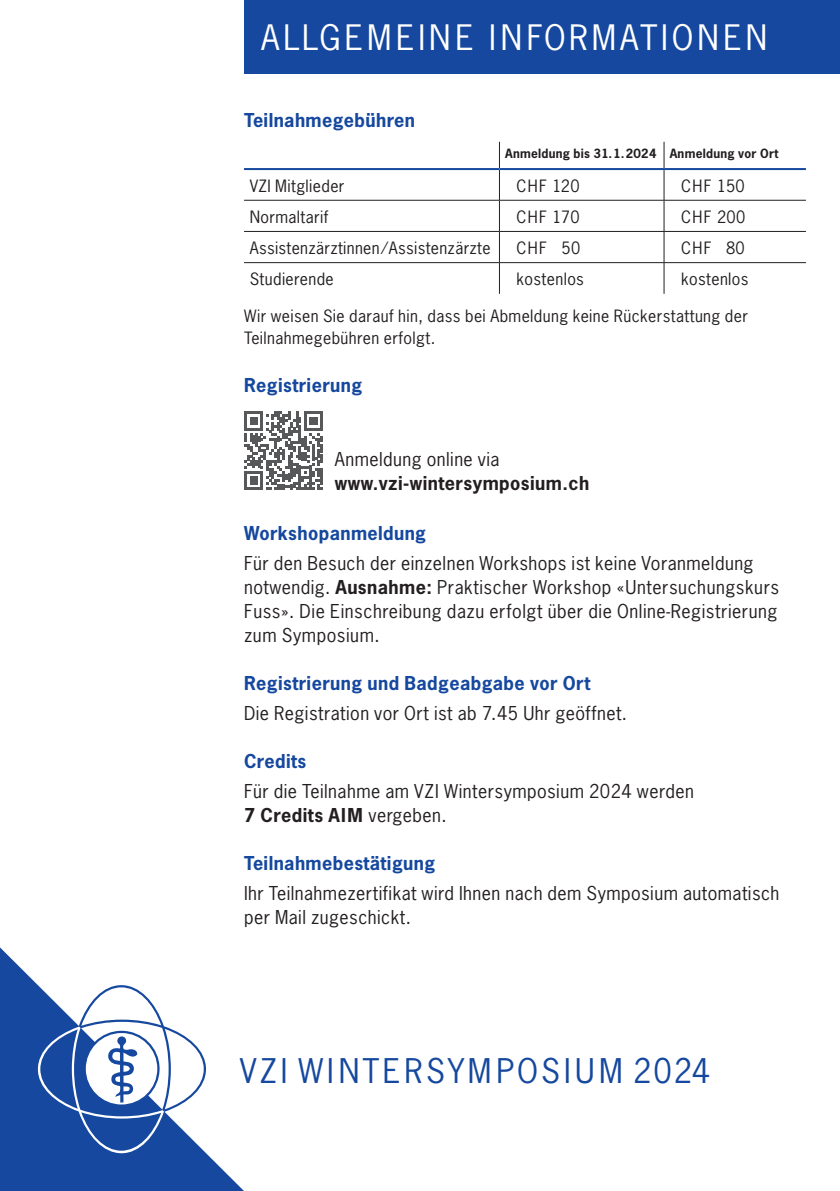
<style>
.page{position:relative;width:840px;height:1191px;background:#fff}
.page>*{position:absolute;margin:0;border:0;box-sizing:border-box;transform-origin:0 0}
.t1{font:33px "News Gothic Std";letter-spacing:.12em;color:#fff}
.t2{font:32px "News Gothic Std";letter-spacing:.1em;color:#15489e}
.t3{font:18px/24px "News Gothic Std";letter-spacing:.025em;color:#231f20}
.t4{font:700 18px "News Gothic Std";letter-spacing:.02em;color:#15489e}
.t5{font:700 18px "News Gothic Std";letter-spacing:.025em;color:#231f20}
.t6{font:16px/22px "News Gothic Std";letter-spacing:.025em;color:#231f20}
.t7{font:700 12px "News Gothic Std";letter-spacing:.02em;color:#231f20}
.s1{font-weight:700}
</style>
<div class="page">
<div style="left:244px;top:0;width:595px;height:74px;background:#15489e"></div>
<svg style="left:499px;top:142px;width:1px;height:26px"></svg>
<svg style="left:663px;top:142px;width:1px;height:26px"></svg>
<hr style="left:499px;top:170px;width:1px;height:30px;background:#231f20">
<hr style="left:663px;top:170px;width:1px;height:30px;background:#231f20">
<hr style="left:244px;top:200px;width:255px;height:1px;background:#231f20">
<hr style="left:499px;top:200px;width:164px;height:1px;background:#231f20">
<hr style="left:499px;top:200px;width:1px;height:31px;background:#231f20">
<hr style="left:663px;top:200px;width:142px;height:1px;background:#231f20">
<hr style="left:663px;top:200px;width:1px;height:31px;background:#231f20">
<hr style="left:244px;top:231px;width:255px;height:1px;background:#231f20">
<hr style="left:499px;top:231px;width:164px;height:1px;background:#231f20">
<hr style="left:499px;top:232px;width:1px;height:30px;background:#231f20">
<hr style="left:663px;top:231px;width:142px;height:1px;background:#231f20">
<hr style="left:663px;top:232px;width:1px;height:30px;background:#231f20">
<hr style="left:244px;top:262px;width:255px;height:1px;background:#231f20">
<hr style="left:499px;top:262px;width:164px;height:1px;background:#231f20">
<hr style="left:499px;top:263px;width:1px;height:31px;background:#231f20">
<hr style="left:663px;top:262px;width:142px;height:1px;background:#231f20">
<hr style="left:663px;top:263px;width:1px;height:31px;background:#231f20">
<hr style="left:244px;top:168px;width:255px;height:2px;background:#15489e">
<hr style="left:499px;top:168px;width:164px;height:2px;background:#15489e">
<hr style="left:663px;top:168px;width:142px;height:2px;background:#15489e">
<svg style="left:244px;top:411px;width:79px;height:79px"></svg>
<svg style="left:0;top:947px;width:244px;height:244px"></svg>
<svg style="left:40px;top:1029px;width:121px;height:121px"></svg>
<h1 class="t1" style="left:261px;top:16px;width:507px">ALLGEMEINE INFORMATIONEN</h1>
<p class="t4" style="left:244px;top:109px;width:172px">Teilnahmegebühren</p>
<p class="t7" style="left:505px;top:145px;width:275px">Anmeldung bis 31.1.2024 Anmeldung vor Ort</p>
<p class="t6" style="left:249px;top:174px;width:96px">VZI Mitglieder</p>
<p class="t6" style="left:516px;top:174px;width:65px">CHF 120</p>
<p class="t6" style="left:680px;top:174px;width:65px">CHF 150</p>
<p class="t6" style="left:249px;top:206px;width:80px">Normaltarif</p>
<p class="t6" style="left:516px;top:206px;width:65px">CHF 170</p>
<p class="t6" style="left:680px;top:206px;width:66px">CHF 200</p>
<p class="t6" style="left:249px;top:237px;width:242px">Assistenzärztinnen ⁄ Assistenzärzte</p>
<p class="t6" style="left:516px;top:237px;width:65px">CHF 50</p>
<p class="t6" style="left:680px;top:237px;width:65px">CHF 80</p>
<p class="t6" style="left:249px;top:268px;width:85px">Studierende</p>
<p class="t6" style="left:516px;top:268px;width:69px">kostenlos</p>
<p class="t6" style="left:680px;top:268px;width:69px">kostenlos</p>
<p class="t6" style="left:244px;top:305px;width:505px">Wir weisen Sie darauf hin, dass bei Abmeldung keine Rückerstattung der<br>Teilnahmegebühren erfolgt.</p>
<p class="t4" style="left:244px;top:373px;width:120px">Registrierung</p>
<p class="t3" style="left:334px;top:446px;width:166px">Anmeldung online via</p>
<p class="t5" style="left:334px;top:471px;width:256px">www.vzi-wintersymposium.ch</p>
<p class="t4" style="left:244px;top:521px;width:183px">Workshopanmeldung</p>
<p class="t3" style="left:244px;top:550px;width:536px">Für den Besuch der einzelnen Workshops ist keine Voranmeldung notwendig. <span class="s1">Ausnahme:</span> Praktischer Workshop «Untersuchungskurs Fuss». Die Einschreibung dazu erfolgt über die Online-Registrierung zum Symposium.</p>
<p class="t4" style="left:244px;top:671px;width:348px">Registrierung und Badgeabgabe vor Ort</p>
<p class="t3" style="left:244px;top:700px;width:384px">Die Registration vor Ort ist ab 7.45 Uhr geöffnet.</p>
<p class="t4" style="left:244px;top:749px;width:64px">Credits</p>
<p class="t3" style="left:244px;top:778px;width:451px">Für die Teilnahme am VZI Wintersymposium 2024 werden<br><span class="s1">7 Credits AIM</span> vergeben.</p>
<p class="t4" style="left:244px;top:851px;width:192px">Teilnahmebestätigung</p>
<p class="t3" style="left:244px;top:880px;width:536px">Ihr Teilnahmezertifikat wird Ihnen nach dem Symposium automatisch per Mail zugeschickt.</p>
<h2 class="t2" style="left:240px;top:1050px;width:471px">VZI WINTERSYMPOSIUM 2024</h2>
</div>
